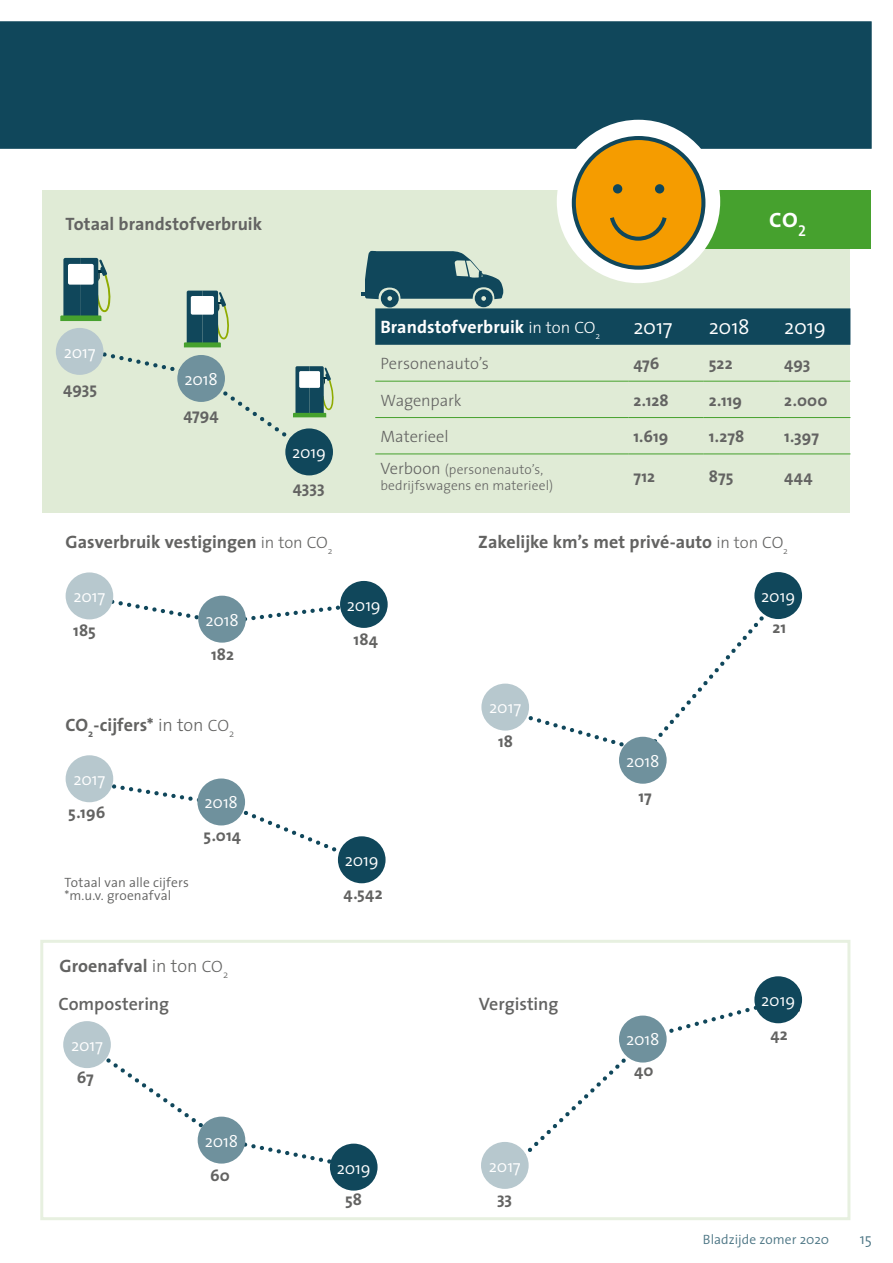
<style>
.page{position:relative;width:893px;height:1263px;background:#fff}
.page>*{position:absolute;margin:0;border:0;box-sizing:border-box;transform-origin:0 0}
.t1{font:27px "The Sans Semi Bold Caps";color:#fff}
.t2{font:300 21px "The Sans";letter-spacing:-.01em;color:#fff}
.t3{font:700 18px "The Sans";color:#636362}
.t4{font:700 18px "The Sans";color:#fff}
.t5{font:600 18px "The Sans";letter-spacing:-.005em;color:#636362}
.t6{font:300 17.1px "The Sans";letter-spacing:-.005em;color:#fff}
.t7{font:700 16.5px "The Sans";letter-spacing:.005em;color:#636362}
.t8{font:300 16.5px "The Sans";letter-spacing:-.005em;color:#636362}
.t9{font:300 15px "The Sans";color:#4c7584}
.t10{font:300 13.5px/16.5px "The Sans";letter-spacing:.005em;color:#636362}
.t11{font:300 13.5px/13.5px "The Sans";letter-spacing:.005em;color:#636362}
.t12{font:300 13.5px "The Sans";color:#4c7584}
.s1{font-weight:300;font-size:16.5px}
.s2{font-size:16.5px}
.s3{font-weight:300}
</style>
<div class="page">
<div style="left:43px;top:190px;width:807px;height:323px;background:#e0ebd6"></div>
<div style="left:0;top:21px;width:872px;height:128px;background:#10475b"></div>
<div style="left:700px;top:190px;width:171px;height:59px;background:#46a12e"></div>
<div style="left:40px;top:940px;width:810px;height:280px;background:#fff;border:3px solid #d0e2c1"></div>
<div style="left:557px;top:120px;width:163px;height:163px;background:#fff;border-radius:50%"></div>
<div style="left:574px;top:138px;width:129px;height:130px;background:#f59c00;border-radius:50%"></div>
<div style="left:572px;top:136px;width:133px;height:134px;border:4px solid #10475b;border-radius:50%"></div>
<div style="left:613px;top:184px;width:9px;height:9px;background:#10475b;border-radius:50%"></div>
<div style="left:655px;top:184px;width:9px;height:9px;background:#10475b;border-radius:50%"></div>
<svg style="left:610px;top:217px;width:57px;height:24px"></svg>
<svg style="left:82px;top:777px;width:275px;height:88px"></svg>
<svg style="left:507px;top:610px;width:278px;height:142px"></svg>
<svg style="left:361px;top:251px;width:489px;height:94px"></svg>
<hr style="left:375px;top:381px;width:253px;height:1px;background:#46a12e">
<hr style="left:628px;top:381px;width:76px;height:1px;background:#46a12e">
<hr style="left:704px;top:381px;width:75px;height:1px;background:#46a12e">
<hr style="left:779px;top:381px;width:71px;height:1px;background:#46a12e">
<hr style="left:375px;top:417px;width:253px;height:1px;background:#46a12e">
<hr style="left:628px;top:417px;width:76px;height:1px;background:#46a12e">
<hr style="left:704px;top:417px;width:75px;height:1px;background:#46a12e">
<hr style="left:779px;top:417px;width:71px;height:1px;background:#46a12e">
<hr style="left:375px;top:453px;width:253px;height:1px;background:#46a12e">
<hr style="left:628px;top:453px;width:76px;height:1px;background:#46a12e">
<hr style="left:704px;top:453px;width:75px;height:1px;background:#46a12e">
<hr style="left:779px;top:453px;width:71px;height:1px;background:#46a12e">
<svg style="left:88px;top:593px;width:265px;height:33px"></svg>
<div style="left:340px;top:581px;width:48px;height:47px;background:#10475b;border-radius:50%"></div>
<div style="left:338px;top:836px;width:48px;height:47px;background:#10475b;border-radius:50%"></div>
<div style="left:198px;top:596px;width:48px;height:47px;background:#6f919d;border-radius:50%"></div>
<div style="left:197px;top:778px;width:48px;height:47px;background:#6f919d;border-radius:50%"></div>
<div style="left:66px;top:572px;width:47px;height:47px;background:#b7c8ce;border-radius:50%"></div>
<div style="left:66px;top:755px;width:47px;height:47px;background:#b7c8ce;border-radius:50%"></div>
<div style="left:754px;top:572px;width:48px;height:47px;background:#10475b;border-radius:50%"></div>
<div style="left:619px;top:737px;width:48px;height:47px;background:#6f919d;border-radius:50%"></div>
<div style="left:481px;top:684px;width:48px;height:46px;background:#b7c8ce;border-radius:50%"></div>
<svg style="left:92px;top:1049px;width:247px;height:119px"></svg>
<div style="left:63px;top:1021px;width:48px;height:47px;background:#b7c8ce;border-radius:50%"></div>
<div style="left:198px;top:1116px;width:47px;height:47px;background:#6f919d;border-radius:50%"></div>
<div style="left:330px;top:1143px;width:48px;height:47px;background:#10475b;border-radius:50%"></div>
<svg style="left:510px;top:1006px;width:280px;height:146px"></svg>
<div style="left:481px;top:1142px;width:48px;height:47px;background:#b7c8ce;border-radius:50%"></div>
<div style="left:619px;top:1015px;width:48px;height:47px;background:#6f919d;border-radius:50%"></div>
<div style="left:754px;top:976px;width:48px;height:47px;background:#10475b;border-radius:50%"></div>
<div style="left:56px;top:328px;width:47px;height:47px;background:#b7c8ce;border-radius:50%"></div>
<svg style="left:60px;top:258px;width:274px;height:189px"></svg>
<div style="left:285px;top:428px;width:48px;height:47px;background:#10475b;border-radius:50%"></div>
<p class="t3" style="left:66px;top:208px;width:198px">Totaal brandstofverbruik</p>
<h1 class="t1" style="left:769px;top:195px;width:39px">co<sub>2</sub></h1>
<p class="t6" style="left:64px;top:338px;width:33px">2017</p>
<p class="t7" style="left:63px;top:374px;width:35px">4935</p>
<p class="t6" style="left:184px;top:365px;width:35px">2018</p>
<p class="t7" style="left:183px;top:401px;width:37px">4794</p>
<p class="t6" style="left:292px;top:438px;width:36px">2019</p>
<p class="t7" style="left:293px;top:473px;width:33px">4333</p>
<p class="t3" style="left:66px;top:527px;width:268px">Gasverbruik vestigingen <span class="s1">in ton CO</span><sub>2</sub></p>
<p class="t6" style="left:73px;top:582px;width:33px">2017</p>
<p class="t7" style="left:73px;top:617px;width:24px">185</p>
<p class="t6" style="left:205px;top:606px;width:35px">2018</p>
<p class="t7" style="left:211px;top:640px;width:24px">182</p>
<p class="t4" style="left:380px;top:312px;width:221px">Brandstofverbruik <span class="s1">in ton CO</span><sub>2</sub></p>
<p class="t2" style="left:633px;top:310px;width:41px">2017</p>
<p class="t2" style="left:709px;top:310px;width:42px">2018</p>
<p class="t2" style="left:784px;top:310px;width:43px">2019</p>
<p class="t8" style="left:380px;top:350px;width:110px">Personenauto’s</p>
<p class="t7" style="left:633px;top:350px;width:28px">476</p>
<p class="t7" style="left:709px;top:350px;width:25px">522</p>
<p class="t7" style="left:784px;top:350px;width:28px">493</p>
<p class="t8" style="left:380px;top:386px;width:83px">Wagenpark</p>
<p class="t7" style="left:633px;top:386px;width:37px">2.128</p>
<p class="t7" style="left:709px;top:386px;width:35px">2.119</p>
<p class="t7" style="left:784px;top:386px;width:45px">2.000</p>
<p class="t8" style="left:380px;top:423px;width:70px">Materieel</p>
<p class="t7" style="left:633px;top:422px;width:36px">1.619</p>
<p class="t7" style="left:709px;top:422px;width:37px">1.278</p>
<p class="t7" style="left:784px;top:422px;width:36px">1.397</p>
<p class="t10" style="left:380px;top:461px;width:174px"><span class="s2">Verboon</span> (personenauto’s, bedrijfswagens en materieel)</p>
<p class="t7" style="left:633px;top:463px;width:23px">712</p>
<p class="t7" style="left:709px;top:463px;width:26px">875</p>
<p class="t7" style="left:784px;top:463px;width:30px">444</p>
<p class="t6" style="left:347px;top:591px;width:36px">2019</p>
<p class="t7" style="left:354px;top:625px;width:26px">184</p>
<p class="t3" style="left:478px;top:527px;width:311px">Zakelijke km’s met privé-auto <span class="s1">in ton CO</span><sub>2</sub></p>
<p class="t6" style="left:761px;top:582px;width:36px">2019</p>
<p class="t7" style="left:772px;top:614px;width:15px">21</p>
<p class="t3" style="left:66px;top:709px;width:170px">CO<sub>2</sub>-cijfers* <span class="s3">in ton</span> <span class="s1">CO</span><sub>2</sub></p>
<p class="t6" style="left:73px;top:765px;width:33px">2017</p>
<p class="t7" style="left:68px;top:798px;width:39px">5.196</p>
<p class="t11" style="left:65px;top:875px;width:126px">Totaal van alle cijfers *m.u.v. groenafval</p>
<p class="t6" style="left:205px;top:788px;width:35px">2018</p>
<p class="t7" style="left:204px;top:822px;width:39px">5.014</p>
<p class="t6" style="left:345px;top:846px;width:36px">2019</p>
<p class="t7" style="left:343px;top:880px;width:41px">4.542</p>
<p class="t6" style="left:489px;top:693px;width:33px">2017</p>
<p class="t7" style="left:498px;top:728px;width:16px">18</p>
<p class="t6" style="left:626px;top:747px;width:35px">2018</p>
<p class="t7" style="left:638px;top:783px;width:15px">17</p>
<p class="t3" style="left:59px;top:951px;width:170px">Groenafval <span class="s3">in ton</span> <span class="s1">CO</span><sub>2</sub></p>
<p class="t5" style="left:58px;top:988px;width:112px">Compostering</p>
<p class="t6" style="left:71px;top:1031px;width:33px">2017</p>
<p class="t7" style="left:77px;top:1063px;width:19px">67</p>
<p class="t6" style="left:205px;top:1126px;width:35px">2018</p>
<p class="t5" style="left:479px;top:988px;width:81px">Vergisting</p>
<p class="t6" style="left:761px;top:986px;width:36px">2019</p>
<p class="t6" style="left:626px;top:1025px;width:35px">2018</p>
<p class="t7" style="left:770px;top:1020px;width:19px">42</p>
<p class="t7" style="left:634px;top:1057px;width:21px">40</p>
<p class="t7" style="left:210px;top:1162px;width:21px">60</p>
<p class="t6" style="left:337px;top:1153px;width:36px">2019</p>
<p class="t6" style="left:489px;top:1152px;width:33px">2017</p>
<p class="t7" style="left:345px;top:1186px;width:18px">58</p>
<p class="t7" style="left:497px;top:1184px;width:17px">33</p>
<p class="t12" style="left:703px;top:1228px;width:128px">Bladzijde zomer 2020</p>
<p class="t9" style="left:860px;top:1226px;width:13px">15</p>
</div>
